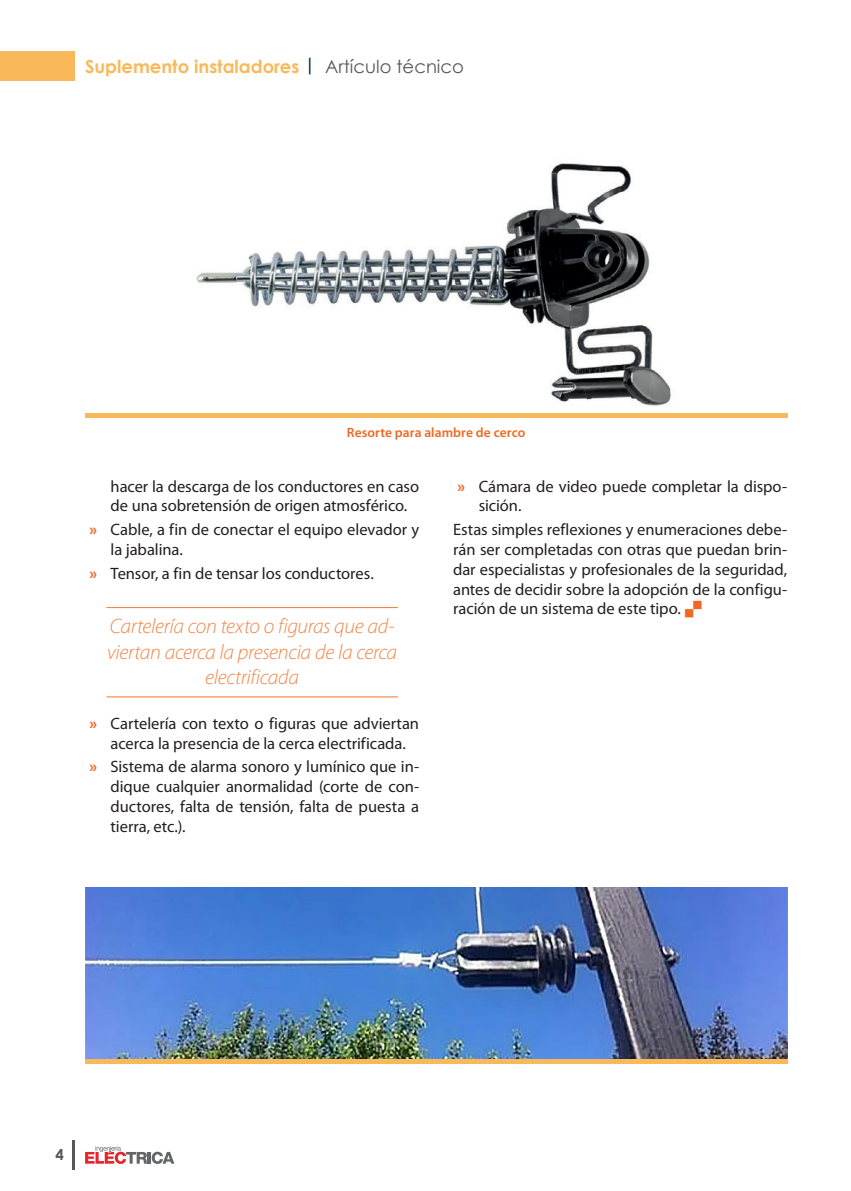
<style>
.page{position:relative;width:851px;height:1191px;background:#fff}
.page>*{position:absolute;margin:0;border:0;box-sizing:border-box;transform-origin:0 0}
.Destacado{font:italic 300 21px/25.2px "Myriad Pro";letter-spacing:-.015em;color:#f38547;text-align:center}
.t1{font:700 18px "Century Gothic";color:#f9b95a}
.General_Tema{font:18px "Century Gothic";color:#57585a}
.Texto{font:16.5px/19.8px "Myriad Pro";color:#231f20}
.t2{font:700 15px "Century Gothic";color:#57585a}
.Imágenes_título{font:600 13.5px "Myriad Pro";letter-spacing:.005em;color:#f06823}
.s1{color:#002846}
.s2{font-weight:700;color:#f06823}
</style>
<div class="page">
<hr style="left:72px;top:1140px;width:2px;height:29px;background:#57585a">
<svg style="left:85px;top:1145px;width:89px;height:19px"></svg>
<div style="left:0;top:51px;width:74px;height:30px;background:#f9b95a"></div>
<hr style="left:106px;top:607px;width:292px;height:1px;background:#f38547">
<hr style="left:106px;top:696px;width:292px;height:1px;background:#f38547">
<img style="left:185px;top:163px;width:502px;height:251px">
<hr style="left:85px;top:414px;width:702px;height:4px;background:#f9b95a">
<img style="left:85px;top:887px;width:702px;height:172px">
<hr style="left:85px;top:1059px;width:702px;height:4px;background:#f9b95a">
<p class="t1" style="left:85px;top:52px;width:232px">Suplemento instaladores <span class="s1">|</span></p>
<p class="General_Tema" style="left:325px;top:54px;width:140px">Artículo técnico</p>
<p class="Imágenes_título" style="left:347px;top:424px;width:180px">Resorte para alambre de cerco</p>
<p class="Texto" style="left:111px;top:476px;width:310px">hacer la descarga de los conductores en caso de una sobretensión de origen atmosférico.</p>
<p class="Texto" style="left:111px;top:520px;width:310px;text-indent:-21px"><span class="s2">»</span> Cable, a fin de conectar el equipo elevador y la jabalina.</p>
<p class="Texto" style="left:89px;top:564px;width:286px"><span class="s2">»</span> Tensor, a fin de tensar los conductores.</p>
<p class="Destacado" style="left:107px;top:613px;width:291px">Cartelería con texto o figuras que ad&shy;viertan acerca la presencia de la cerca electrificada</p>
<p class="Texto" style="left:89px;top:713px;width:331px;text-align:center"><span class="s2">»</span> Cartelería con texto o figuras que adviertan acerca la presencia de la cerca electrificada.</p>
<p class="Texto" style="left:111px;top:757px;width:310px;text-align:justify;text-indent:-21px"><span class="s2">»</span> Sistema de alarma sonoro y lumínico que in&shy;dique cualquier anormalidad (corte de con&shy;ductores, falta de tensión, falta de puesta a tierra, etc.).</p>
<p class="Texto" style="left:478px;top:476px;width:310px;text-indent:-21px"><span class="s2">»</span> Cámara de video puede completar la dispo&shy;sición.</p>
<p class="Texto" style="left:453px;top:520px;width:335px;text-align:justify">Estas simples reflexiones y enumeraciones debe&shy;rán ser completadas con otras que puedan brin&shy;dar especialistas y profesionales de la seguridad, antes de decidir sobre la adopción de la configu&shy;ración de un sistema de este tipo.</p>
<p class="t2" style="left:55px;top:1143px;width:10px">4</p>
</div>
